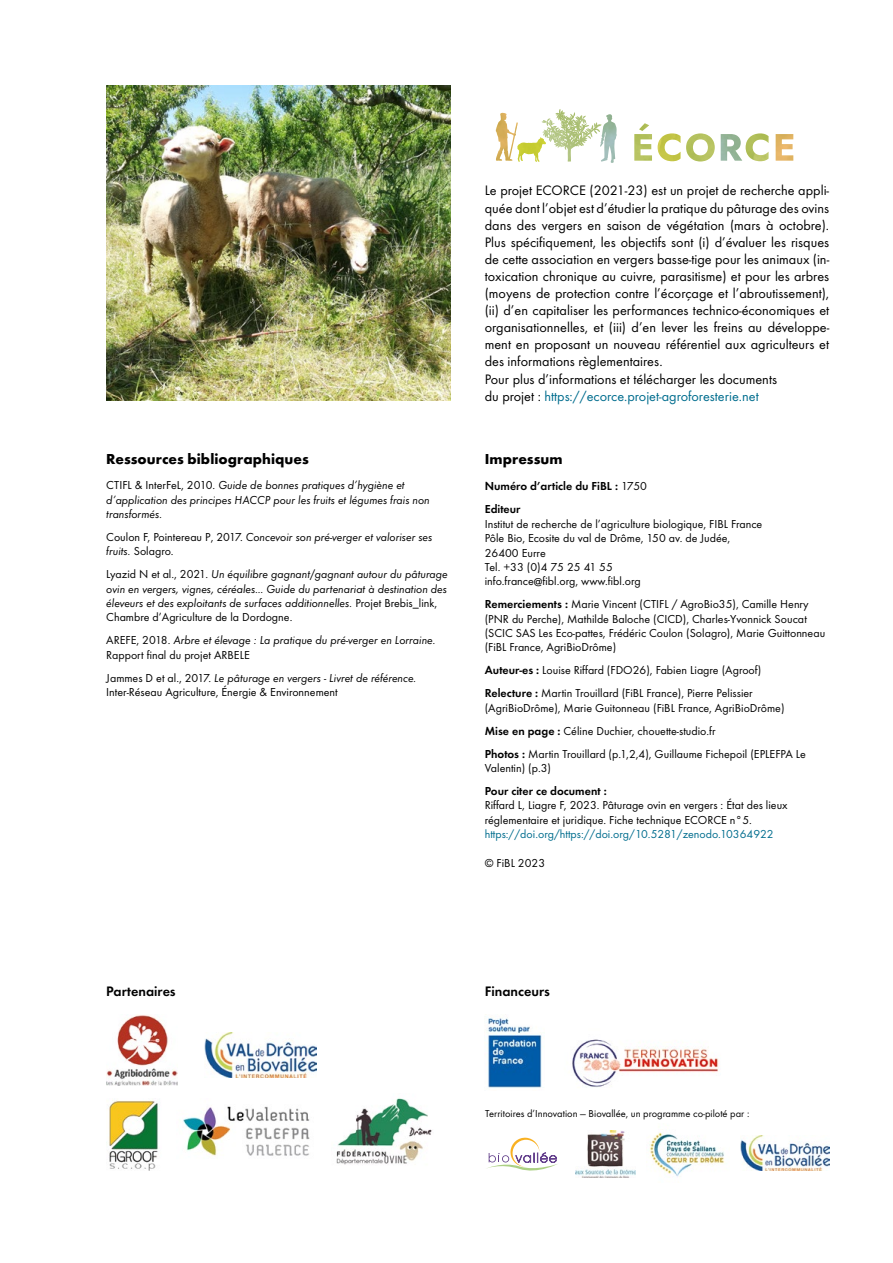
<style>
.page{position:relative;width:893px;height:1263px;background:#fff}
.page>*{position:absolute;margin:0;border:0;box-sizing:border-box;transform-origin:0 0}
.t1{font:700 15px "Function Pro";color:#000}
.t2{font:14.25px/17.1px "Function Pro";color:#000}
.t3{font:600 14.25px "Function Pro";color:#000}
.t4{font:12px/14.4px "Function Pro";color:#000}
.t5{font:italic 12px/14.4px "Function Pro";color:#000}
.t6{font:12px "Function Pro";color:#006d8e}
.t7{font:600 12px/23px "Function Pro";color:#000}
.t8{font:10.5px "Function Pro";color:#000}
.s1{font-style:normal}
.s2{font-style:italic}
.s3{color:#006d8e}
.s4{font-weight:400}
.s5{font-weight:600}
</style>
<div class="page">
<img style="left:106px;top:1014px;width:71px;height:71px">
<img style="left:336px;top:1098px;width:96px;height:67px">
<img style="left:204px;top:1032px;width:112px;height:45px">
<img style="left:109px;top:1100px;width:49px;height:71px">
<img style="left:183px;top:1106px;width:127px;height:50px">
<img style="left:487px;top:1018px;width:55px;height:70px">
<img style="left:572px;top:1039px;width:147px;height:48px">
<img style="left:575px;top:1130px;width:60px;height:48px">
<img style="left:740px;top:1135px;width:89px;height:35px">
<svg style="left:487px;top:1137px;width:71px;height:34px"></svg>
<img style="left:649px;top:1132px;width:76px;height:45px">
<img style="left:106px;top:85px;width:345px;height:316px">
<img style="left:657px;top:134px;width:119px;height:27px">
<svg style="left:634px;top:123px;width:18px;height:38px"></svg>
<svg style="left:658px;top:133px;width:22px;height:28px"></svg>
<svg style="left:686px;top:133px;width:29px;height:28px"></svg>
<svg style="left:721px;top:133px;width:47px;height:28px"></svg>
<svg style="left:776px;top:134px;width:17px;height:27px"></svg>
<svg style="left:496px;top:109px;width:121px;height:54px"></svg>
<p class="t1" style="left:106px;top:450px;width:204px">Ressources bibliographiques</p>
<p class="t5" style="left:106px;top:478px;width:325px"><span class="s1">CTIFL &amp; InterFeL, 2010.</span> Guide de bonnes pratiques d’hygiène et d’application des principes HACCP pour les fruits et légumes frais non transformés.</p>
<p class="t5" style="left:106px;top:530px;width:328px"><span class="s1">Coulon F, Pointereau P, 2017.</span> Concevoir son pré-verger et valoriser ses fruits. <span class="s1">Solagro.</span></p>
<p class="t5" style="left:106px;top:567px;width:343px"><span class="s1">Lyazid N et al., 2021.</span> Un équilibre gagnant/gagnant autour du pâturage ovin en vergers, vignes, céréales… Guide du partenariat à destination des éleveurs et des exploitants de surfaces additionnelles. <span class="s1">Projet Brebis_link, Chambre d’Agriculture de la Dordogne.</span></p>
<p class="t5" style="left:106px;top:633px;width:331px"><span class="s1">AREFE, 2018.</span> Arbre et élevage : La pratique du pré-verger en Lorraine.<br><span class="s1">Rapport final du projet ARBELE</span></p>
<p class="t4" style="left:106px;top:670px;width:312px">Jammes D et al., 2017. <span class="s2">Le pâturage en vergers - Livret de référence.<br></span>Inter-Réseau Agriculture, Énergie &amp; Environnement</p>
<p class="t2" style="left:485px;top:182px;width:346px">Le projet ECORCE (2021-23) est un projet de recherche appli&shy;quée dont l’objet est d’étudier la pratique du pâturage des ovins dans des vergers en saison de végétation (mars à octobre).<br>Plus spécifiquement, les objectifs sont (i) d’évaluer les risques de cette association en vergers basse-tige pour les animaux (in&shy;toxication chronique au cuivre, parasitisme) et pour les arbres (moyens de protection contre l’écorçage et l’abroutissement), (ii) d’en capitaliser les performances technico-économiques et organisationnelles, et (iii) d’en lever les freins au développe&shy;ment en proposant un nouveau référentiel aux agriculteurs et des informations règlementaires.<br>Pour plus d’informations et télécharger les documents<br>du projet : <span class="s3">https://ecorce.projet-agroforesterie.net</span></p>
<p class="t1" style="left:485px;top:450px;width:79px">Impressum</p>
<p class="t7" style="left:485px;top:474px;width:164px">Numéro d’article du FiBL : <span class="s4">1750<br></span>Editeur</p>
<p class="t4" style="left:485px;top:516px;width:279px">Institut de recherche de l’agriculture biologique, FIBL France Pôle Bio, Ecosite du val de Drôme, 150 av. de Judée, 26400 Eurre<br>Tel. +33 (0)4 75 25 41 55<br>info.france@fibl.org, www.fibl.org</p>
<p class="t4" style="left:485px;top:597px;width:342px"><span class="s5">Remerciements :</span> Marie Vincent (CTIFL / AgroBio35), Camille Henry (PNR du Perche), Mathilde Baloche (CICD), Charles-Yvonnick Soucat (SCIC SAS Les Eco-pattes, Frédéric Coulon (Solagro), Marie Guittonneau (FiBL France, AgriBioDrôme)</p>
<p class="t4" style="left:485px;top:659px;width:278px;line-height:23px"><span class="s5">Auteur-es :</span> Louise Riffard (FDO26), Fabien Liagre (Agroof)<br><span class="s5">Relecture :</span> Martin Trouillard (FiBL France), Pierre Pelissier</p>
<p class="t4" style="left:485px;top:696px;width:323px;line-height:23px">(AgriBioDrôme), Marie Guitonneau (FiBL France, AgriBioDrôme)<br><span class="s5">Mise en page :</span> Céline Duchier, chouette-studio.fr<br><span class="s5">Photos :</span> Martin Trouillard (p.1,2,4), Guillaume Fichepoil (EPLEFPA Le</p>
<p class="t4" style="left:485px;top:761px;width:68px">Valentin) (p.3)</p>
<p class="t7" style="left:485px;top:779px;width:123px">Pour citer ce document :</p>
<p class="t4" style="left:485px;top:798px;width:304px">Riffard L, Liagre F, 2023. Pâturage ovin en vergers : État des lieux réglementaire et juridique. Fiche technique ECORCE n°5.</p>
<p class="t6" style="left:485px;top:827px;width:290px">https://doi.org/https://doi.org/10.5281/zenodo.10364922</p>
<p class="t4" style="left:485px;top:856px;width:62px">© FiBL 2023</p>
<p class="t3" style="left:106px;top:983px;width:71px">Partenaires</p>
<p class="t3" style="left:485px;top:983px;width:67px">Financeurs</p>
<p class="t8" style="left:485px;top:1107px;width:266px">Territoires d’Innovation — Biovallée, un programme co-piloté par :</p>
</div>
